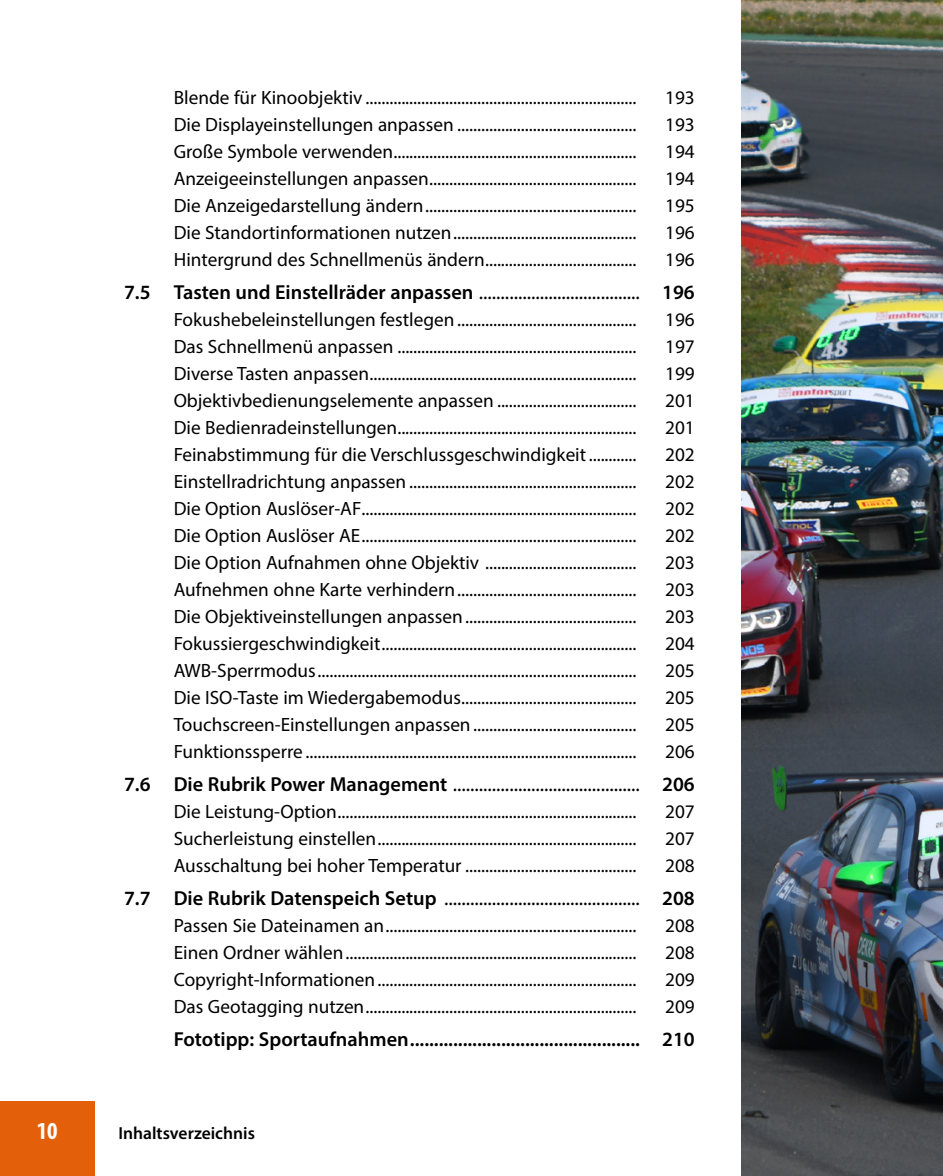
<style>
.page{position:relative;width:943px;height:1176px;background:#fff}
.page>*{position:absolute;margin:0;border:0;box-sizing:border-box;transform-origin:0 0}
.t1{font:700 condensed 24.5px "Myriad Pro";color:#fff}
.t2{font:21px "Myriad Pro";color:#000}
.t3{font:600 20.3px "Myriad Pro";color:#000}
.t4{font:19.25px "Myriad Pro";color:#000}
.t5{font:600 17.5px "Myriad Pro";color:#000}
.s1{font-weight:600;font-size:20.3px}
</style>
<div class="page">
<div style="left:0;top:1101px;width:94px;height:75px;background:#e35f09"></div>
<img style="left:741px;top:0;width:202px;height:1176px">
<p class="t4" style="left:174px;top:85px;width:464px">Blende für Kinoobjektiv ....................................................................</p>
<p class="t4" style="left:665px;top:85px;width:31px">193</p>
<p class="t4" style="left:174px;top:112px;width:464px">Die Displayeinstellungen anpassen .............................................</p>
<p class="t4" style="left:665px;top:112px;width:31px">193</p>
<p class="t4" style="left:174px;top:139px;width:464px">Große Symbole verwenden.............................................................</p>
<p class="t4" style="left:665px;top:139px;width:31px">194</p>
<p class="t4" style="left:174px;top:166px;width:464px">Anzeigeeinstellungen anpassen....................................................</p>
<p class="t4" style="left:665px;top:166px;width:31px">194</p>
<p class="t4" style="left:174px;top:194px;width:464px">Die Anzeigedarstellung ändern.....................................................</p>
<p class="t4" style="left:665px;top:194px;width:31px">195</p>
<p class="t4" style="left:174px;top:221px;width:464px">Die Standortinformationen nutzen..............................................</p>
<p class="t4" style="left:665px;top:221px;width:31px">196</p>
<p class="t4" style="left:174px;top:248px;width:464px">Hintergrund des Schnellmenüs ändern......................................</p>
<p class="t4" style="left:665px;top:248px;width:31px">196</p>
<p class="t2" style="left:124px;top:279px;width:572px"><span class="s1">7.5 Tasten und Einstellräder anpassen</span> ..................................... <span class="s1">196</span></p>
<p class="t4" style="left:174px;top:307px;width:464px">Fokushebeleinstellungen festlegen.............................................</p>
<p class="t4" style="left:665px;top:307px;width:31px">196</p>
<p class="t4" style="left:174px;top:334px;width:464px">Das Schnellmenü anpassen ............................................................</p>
<p class="t4" style="left:665px;top:334px;width:31px">197</p>
<p class="t4" style="left:174px;top:361px;width:464px">Diverse Tasten anpassen...................................................................</p>
<p class="t4" style="left:665px;top:361px;width:31px">199</p>
<p class="t4" style="left:174px;top:388px;width:464px">Objektivbedienungselemente anpassen ...................................</p>
<p class="t4" style="left:665px;top:388px;width:31px">201</p>
<p class="t4" style="left:174px;top:415px;width:464px">Die Bedienradeinstellungen............................................................</p>
<p class="t4" style="left:665px;top:415px;width:31px">201</p>
<p class="t4" style="left:174px;top:442px;width:464px">Feinabstimmung für die Verschlussgeschwindigkeit............</p>
<p class="t4" style="left:665px;top:442px;width:31px">202</p>
<p class="t4" style="left:174px;top:469px;width:464px">Einstellradrichtung anpassen .........................................................</p>
<p class="t4" style="left:665px;top:469px;width:31px">202</p>
<p class="t4" style="left:174px;top:496px;width:464px">Die Option Auslöser-AF.....................................................................</p>
<p class="t4" style="left:665px;top:496px;width:31px">202</p>
<p class="t4" style="left:174px;top:523px;width:464px">Die Option Auslöser AE.....................................................................</p>
<p class="t4" style="left:665px;top:523px;width:31px">202</p>
<p class="t4" style="left:174px;top:551px;width:464px">Die Option Aufnahmen ohne Objektiv ......................................</p>
<p class="t4" style="left:665px;top:551px;width:31px">203</p>
<p class="t4" style="left:174px;top:578px;width:464px">Aufnehmen ohne Karte verhindern.............................................</p>
<p class="t4" style="left:665px;top:578px;width:31px">203</p>
<p class="t4" style="left:174px;top:605px;width:464px">Die Objektiveinstellungen anpassen...........................................</p>
<p class="t4" style="left:665px;top:605px;width:31px">203</p>
<p class="t4" style="left:174px;top:632px;width:464px">Fokussiergeschwindigkeit................................................................</p>
<p class="t4" style="left:665px;top:632px;width:31px">204</p>
<p class="t4" style="left:174px;top:659px;width:464px">AWB-Sperrmodus................................................................................</p>
<p class="t4" style="left:665px;top:659px;width:31px">205</p>
<p class="t4" style="left:174px;top:686px;width:464px">Die ISO-Taste im Wiedergabemodus............................................</p>
<p class="t4" style="left:665px;top:686px;width:31px">205</p>
<p class="t4" style="left:174px;top:713px;width:464px">Touchscreen-Einstellungen anpassen.........................................</p>
<p class="t4" style="left:665px;top:713px;width:31px">205</p>
<p class="t4" style="left:174px;top:740px;width:464px">Funktionssperre ...................................................................................</p>
<p class="t4" style="left:665px;top:740px;width:31px">206</p>
<p class="t2" style="left:124px;top:771px;width:572px"><span class="s1">7.6 Die Rubrik Power Management</span> ........................................... <span class="s1">206</span></p>
<p class="t4" style="left:174px;top:799px;width:464px">Die Leistung-Option...........................................................................</p>
<p class="t4" style="left:665px;top:799px;width:31px">207</p>
<p class="t4" style="left:174px;top:826px;width:464px">Sucherleistung einstellen.................................................................</p>
<p class="t4" style="left:665px;top:826px;width:31px">207</p>
<p class="t4" style="left:174px;top:853px;width:464px">Ausschaltung bei hoher Temperatur ...........................................</p>
<p class="t4" style="left:665px;top:853px;width:31px">208</p>
<p class="t2" style="left:124px;top:885px;width:572px"><span class="s1">7.7 Die Rubrik Datenspeich Setup</span> ............................................. <span class="s1">208</span></p>
<p class="t4" style="left:174px;top:913px;width:464px">Passen Sie Dateinamen an...............................................................</p>
<p class="t4" style="left:665px;top:913px;width:31px">208</p>
<p class="t4" style="left:174px;top:940px;width:464px">Einen Ordner wählen.........................................................................</p>
<p class="t4" style="left:665px;top:940px;width:31px">208</p>
<p class="t4" style="left:174px;top:967px;width:464px">Copyright-Informationen.................................................................</p>
<p class="t4" style="left:665px;top:967px;width:31px">209</p>
<p class="t4" style="left:174px;top:994px;width:464px">Das Geotagging nutzen....................................................................</p>
<p class="t4" style="left:665px;top:994px;width:31px">209</p>
<p class="t3" style="left:174px;top:1026px;width:522px">Fototipp: Sportaufnahmen................................................ 210</p>
<p class="t1" style="left:37px;top:1115px;width:22px">10</p>
<p class="t5" style="left:118px;top:1121px;width:138px">Inhaltsverzeichnis</p>
</div>
